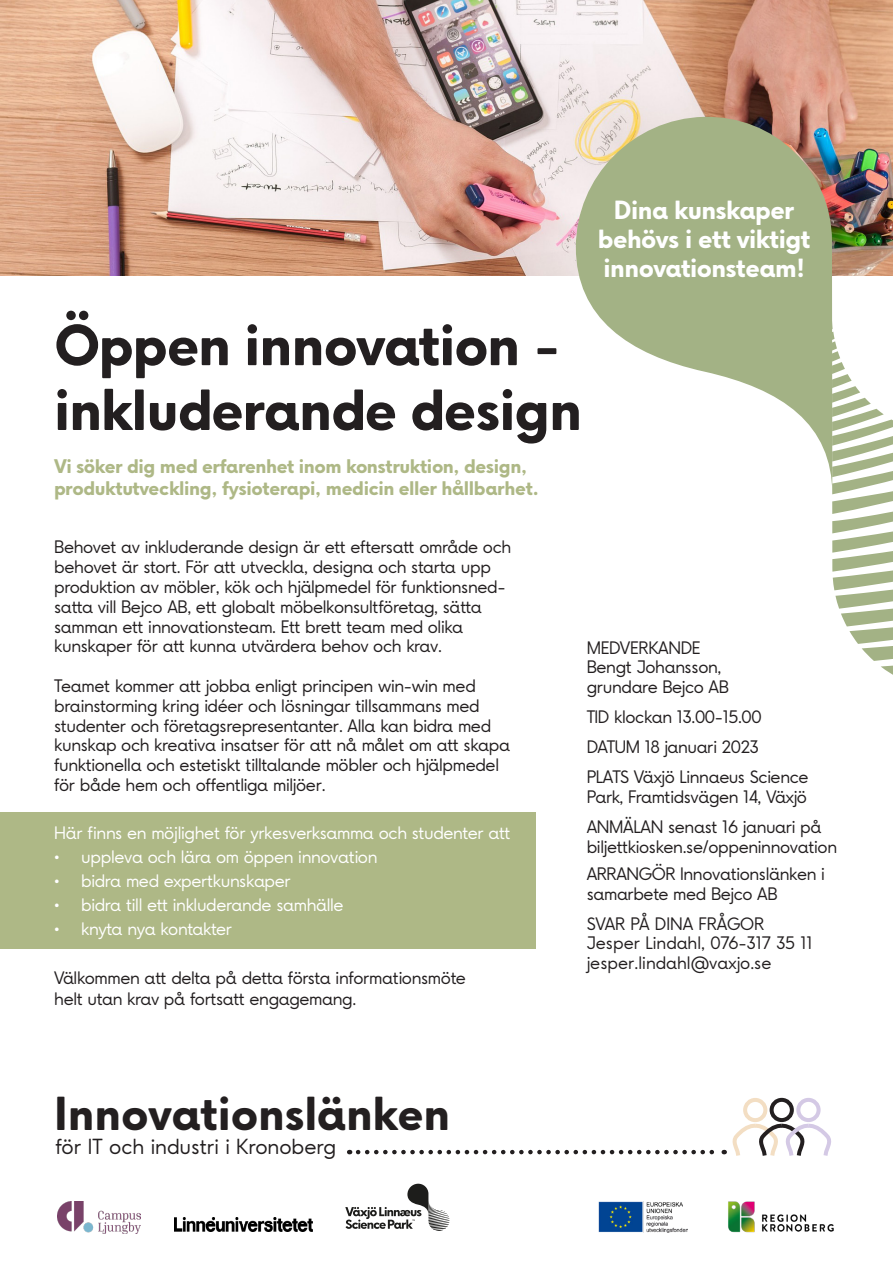
<style>
.page{position:relative;width:893px;height:1263px;background:#fff}
.page>*{position:absolute;margin:0;border:0;box-sizing:border-box;transform-origin:0 0}
.t1{font:700 54px/64.8px "Vaxjo Now";letter-spacing:-.02em;color:#231f20}
.t2{font:700 43.5px "Vaxjo Now";letter-spacing:-.01em;color:#231f20}
.t3{font:700 24px/28.8px "Vaxjo Now";letter-spacing:-.02em;color:#fff;text-align:center}
.t4{font:19.95px "Vaxjo Now";color:#231f20}
.t5{font:700 18px/21.6px "Vaxjo Now";letter-spacing:-.02em;color:#aeb886}
.t6{font:16.5px/19.8px "Vaxjo Now";letter-spacing:-.02em;color:#231f20}
.t7{font:16.5px "Vaxjo Now";letter-spacing:-.02em;color:#fff}
.t8{font:16.5px/19.8px "Vaxjo Now";color:#231f20}
</style>
<div class="page">
<img style="left:598px;top:1201px;width:89px;height:31px">
<img style="left:728px;top:1201px;width:106px;height:32px">
<img style="left:58px;top:1202px;width:83px;height:32px">
<img style="left:175px;top:1217px;width:137px;height:14px">
<svg style="left:358px;top:1150px;width:367px;height:4px"></svg>
<svg style="left:345px;top:1183px;width:104px;height:48px"></svg>
<div style="left:743px;top:1098px;width:24px;height:24px;border:4px solid #f3dec3;border-radius:50%"></div>
<div style="left:770px;top:1098px;width:24px;height:24px;border:4px solid #231f20;border-radius:50%"></div>
<div style="left:796px;top:1098px;width:25px;height:24px;border:4px solid #d4c9e5;border-radius:50%"></div>
<svg style="left:732px;top:1121px;width:99px;height:35px"></svg>
<div style="left:0;top:812px;width:535px;height:137px;background:#aeb886"></div>
<img style="left:0;top:0;width:893px;height:276px">
<svg style="left:576px;top:115px;width:256px;height:370px;fill:#a3b285"></svg>
<svg style="left:832px;top:321px;width:61px;height:354px"></svg>
<p class="t1" style="left:54px;top:313px;width:530px">Öppen innovation - inkluderande design</p>
<p class="t5" style="left:54px;top:456px;width:486px">Vi söker dig med erfarenhet inom konstruktion, design, produktutveckling, fysioterapi, medicin eller hållbarhet.</p>
<p class="t3" style="left:598px;top:196px;width:214px">Dina kunskaper behövs i ett viktigt innovationsteam!</p>
<p class="t6" style="left:54px;top:537px;width:459px">Behovet av inkluderande design är ett eftersatt område och behovet är stort. För att utveckla, designa och starta upp produktion av möbler, kök och hjälpmedel för funktionsned&shy;satta vill Bejco AB, ett globalt möbelkonsultföretag, sätta samman ett innovationsteam. Ett brett team med olika kunskaper för att kunna utvärdera behov och krav.</p>
<p class="t6" style="left:54px;top:676px;width:457px">Teamet kommer att jobba enligt principen win-win med brainstorming kring idéer och lösningar tillsammans med studenter och företagsrepresentanter. Alla kan bidra med kunskap och kreativa insatser för att nå målet om att skapa funktionella och estetiskt tilltalande möbler och hjälpmedel för både hem och offentliga miljöer.</p>
<p class="t7" style="left:54px;top:822px;width:458px">Här finns en möjlighet för yrkesverksamma och studenter att</p>
<p class="t7" style="left:54px;top:846px;width:325px">• uppleva och lära om öppen innovation</p>
<p class="t7" style="left:54px;top:870px;width:238px">• bidra med expertkunskaper</p>
<p class="t7" style="left:54px;top:894px;width:291px">• bidra till ett inkluderande samhälle</p>
<p class="t7" style="left:54px;top:918px;width:180px">• knyta nya kontakter</p>
<p class="t6" style="left:54px;top:967px;width:413px;line-height:21.6px">Välkommen att delta på detta första informationsmöte helt utan krav på fortsatt engagemang.</p>
<h2 class="t2" style="left:54px;top:1083px;width:398px">Innovationslänken</h2>
<p class="t4" style="left:56px;top:1134px;width:282px">för IT och industri i Kronoberg</p>
<p class="t6" style="left:587px;top:638px;width:144px">MEDVERKANDE<br>Bengt Johansson, grundare Bejco AB</p>
<p class="t6" style="left:587px;top:707px;width:176px">TID klockan 13.00-15.00</p>
<p class="t6" style="left:587px;top:737px;width:174px">DATUM 18 januari 2023</p>
<p class="t6" style="left:587px;top:767px;width:223px">PLATS Växjö Linnaeus Science<br>Park, Framtidsvägen 14, Växjö</p>
<p class="t6" style="left:587px;top:817px;width:252px">ANMÄLAN senast 16 januari på biljettkiosken.se/oppeninnovation</p>
<p class="t6" style="left:587px;top:864px;width:240px">ARRANGÖR Innovationslänken i samarbete med Bejco AB</p>
<p class="t8" style="left:587px;top:914px;width:228px">SVAR PÅ DINA FRÅGOR<br>Jesper Lindahl, 076-317 35 11 jesper.lindahl@vaxjo.se</p>
</div>
